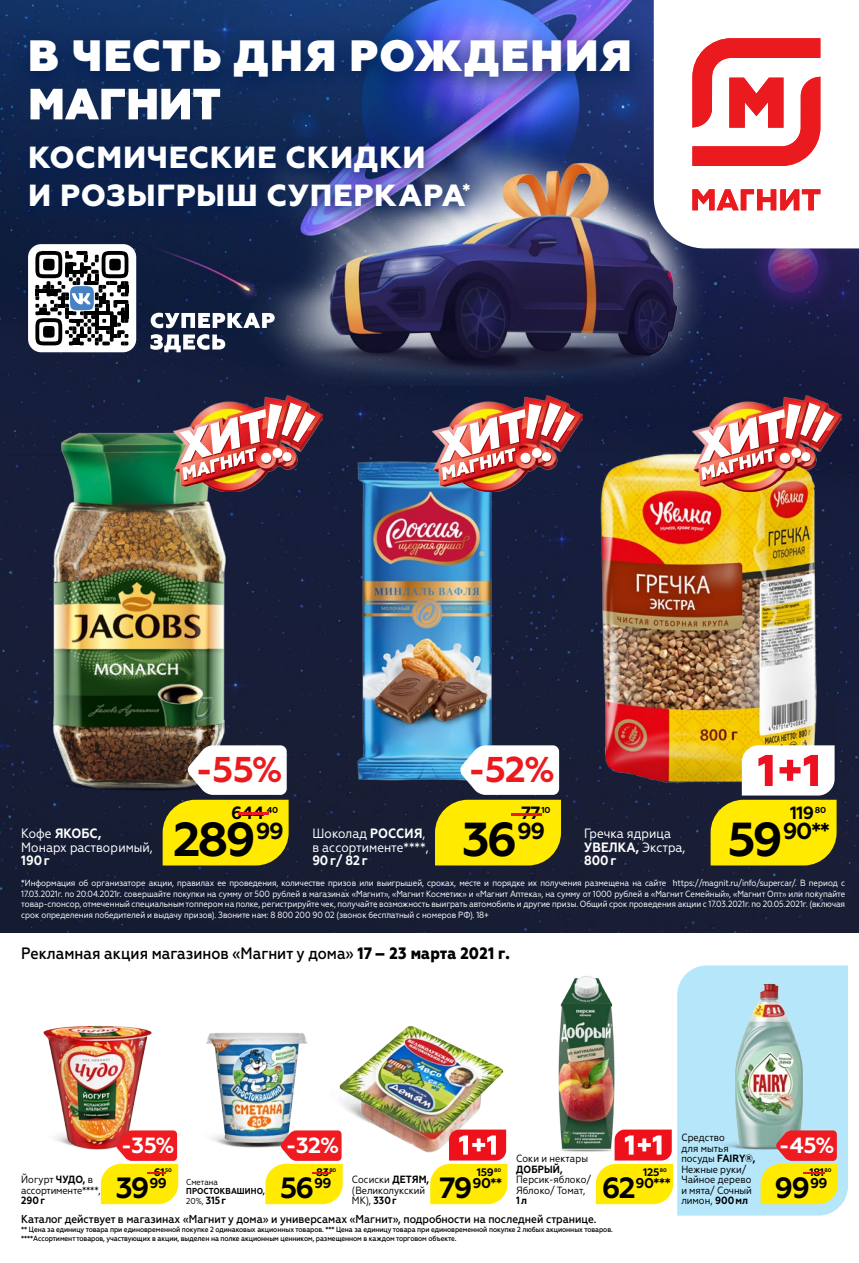
<style>
.page{position:relative;width:859px;height:1263px;background:#fff}
.page>*{position:absolute;margin:0;border:0;box-sizing:border-box;transform-origin:0 0}
.t1{font:700 47.7px "Geometria";color:#000}
.t2{font:800 43.8px "Geometria";letter-spacing:.035em;color:#fff}
.t3{font:700 35.85px "Geometria";color:#ea1a1f}
.t4{font:800 30.6px/37.5px "Geometria";letter-spacing:.025em;color:#fff}
.t5{font:700 29.25px "Geometria";color:#000}
.t6{font:700 23.1px "Geometria";color:#000}
.t7{font:700 22.05px "Geometria";color:#fff}
.t8{font:700 17.7px "Geometria";letter-spacing:-.03em;color:#000}
.t9{font:500 16.5px "Geometria Narrow";color:#000}
.t10{font:700 14.25px "Geometria";color:#000}
.t11{font:13.5px/13.5px "Geometria Narrow";color:#fff}
.t12{font:500 11.55px "Geometria Narrow";color:#000}
.t13{font:700 10.95px "Geometria";letter-spacing:-.03em;color:#000}
.t14{font:10.5px/10.5px "Geometria Narrow";color:#000}
.t15{font:10.5px/10.5px "Geometria Narrow";letter-spacing:-.02em;color:#000}
.t16{font:9px/10.5px "Geometria Narrow";letter-spacing:-.01em;color:#fff;text-align:justify}
.t17{font:700 8.7px/8.7px "Geometria Narrow";letter-spacing:.01em;color:#000}
.t18{font:8.7px "Geometria Narrow";color:#000}
.t19{font:700 8.55px "Geometria";color:#000}
.t20{font:500 7.5px/9px "Geometria Narrow";letter-spacing:-.01em;color:#000}
.t21{font:700 5.25px "Geometria";color:#000}
.s1{font-weight:700}
.s2{font-size:17.7px;color:#ea1a1f}
.s3{font-size:47.7px}
.s4{font-weight:800}
.s5{font-size:10.95px;color:#ea1a1f}
.s6{font-weight:400}
.s7{font-weight:700;font-size:10.5px}
.s8{font-size:29.25px}
</style>
<div class="page">
<img style="left:0;top:0;width:859px;height:932px">
<img style="left:181px;top:73px;width:605px;height:312px">
<svg style="left:654px;top:0;width:205px;height:248px"></svg>
<svg style="left:692px;top:189px;width:128px;height:21px"></svg>
<svg style="left:692px;top:38px;width:128px;height:128px"></svg>
<img style="left:339px;top:1026px;width:165px;height:127px">
<img style="left:43px;top:1025px;width:109px;height:125px">
<img style="left:558px;top:976px;width:38px;height:176px">
<img style="left:589px;top:444px;width:244px;height:343px">
<img style="left:338px;top:461px;width:183px;height:324px">
<img style="left:17px;top:429px;width:245px;height:362px">
<img style="left:35px;top:762px;width:128px;height:50px">
<img style="left:206px;top:1033px;width:102px;height:115px">
<img style="left:17px;top:137px;width:465px;height:87px">
<img style="left:11px;top:28px;width:638px;height:75px">
<svg style="left:31px;top:89px;width:189px;height:30px"></svg>
<div style="left:28px;top:244px;width:108px;height:108px;background:#fff;border-radius:13px"></div>
<svg style="left:150px;top:334px;width:75px;height:18px"></svg>
<svg style="left:151px;top:313px;width:124px;height:15px"></svg>
<img style="left:433px;top:396px;width:149px;height:96px">
<img style="left:439px;top:403px;width:136px;height:77px">
<img style="left:173px;top:396px;width:150px;height:96px">
<img style="left:179px;top:403px;width:136px;height:77px">
<img style="left:692px;top:396px;width:150px;height:96px">
<img style="left:698px;top:403px;width:136px;height:77px">
<svg style="left:101px;top:1130px;width:77px;height:74px;background:#f7a52d"></svg>
<svg style="left:265px;top:1130px;width:78px;height:74px;background:#f1ab37"></svg>
<svg style="left:435px;top:745px;width:126px;height:120px"></svg>
<svg style="left:711px;top:745px;width:126px;height:120px"></svg>
<svg style="left:163px;top:745px;width:126px;height:120px"></svg>
<svg style="left:430px;top:1129px;width:78px;height:75px;background:#f7b440"></svg>
<svg style="left:596px;top:965px;width:252px;height:250px"></svg>
<svg style="left:35px;top:251px;width:93px;height:94px"></svg>
<p class="t2" style="left:28px;top:29px;width:605px">В ЧЕСТЬ ДНЯ РОЖДЕНИЯ</p>
<p class="t4" style="left:28px;top:139px;width:444px">КОСМИЧЕСКИЕ СКИДКИ<br>И РОЗЫГРЫШ СУПЕРКАРА<sup>*</sup></p>
<p class="t11" style="left:21px;top:827px;width:133px">Кофе <span class="s1">ЯКОБС,<br></span>Монарх растворимый,<br><span class="s1">190г</span></p>
<p class="t3" style="left:196px;top:748px;width:89px">-55%</p>
<p class="t1" style="left:173px;top:811px;width:112px">289<sup>99</sup></p>
<p class="t8" style="left:231px;top:802px;width:34px">644</p>
<p class="t19" style="left:229px;top:805px;width:50px"><span class="s2">-</span>40</p>
<p class="t11" style="left:312px;top:827px;width:118px">Шоколад <span class="s1">РОССИЯ</span>, в ассортименте****,<br><span class="s1">90г/ 82г</span></p>
<p class="t3" style="left:468px;top:748px;width:89px">-52%</p>
<p class="t1" style="left:462px;top:811px;width:85px">36<sup>99</sup></p>
<p class="t8" style="left:521px;top:802px;width:21px">77</p>
<p class="t19" style="left:502px;top:805px;width:50px"><span class="s2">-</span>10</p>
<p class="t11" style="left:584px;top:827px;width:103px">Гречка ядрица<br><span class="s1">УВЕЛКА,</span> Экстра,<br><span class="s1">800г</span></p>
<p class="t8" style="left:790px;top:802px;width:38px">119<sup>80</sup></p>
<p class="t6" style="left:728px;top:818px;width:104px"><span class="s3">59</span>90**</p>
<p class="t16" style="left:21px;top:878px;width:825px">*Информация об организаторе акции, правилах ее проведения, количестве призов или выигрышей, сроках, месте и порядке их получения размещена на сайте https://magnit.ru/info/supercar/. В период с 17.03.2021г. по 20.04.2021г. совершайте покупки на сумму от 500 рублей в магазинах «Магнит», «Магнит Косметик» и «Магнит Аптека», на сумму от 1000 рублей в «Магнит Семейный», «Магнит Опт» или покупайте товар-спонсор, отмеченный специальным топпером на полке, регистрируйте чек, получайте возможность выиграть автомобиль и другие призы. Общий срок проведения акции с 17.03.2021г. по 20.05.2021г. (включая срок определения победителей и выдачу призов). Звоните нам: 8 800 200 90 02 (звонок бесплатный с номеров РФ). 18+</p>
<p class="t9" style="left:21px;top:943px;width:490px">Рекламная акция магазинов «Магнит у дома» <span class="s4">17– 23 марта 2021 г.</span></p>
<p class="t15" style="left:21px;top:1174px;width:81px">Йогурт <span class="s1">ЧУДО,</span> в ассортименте****,<br><span class="s1">290г</span></p>
<p class="t7" style="left:121px;top:1132px;width:55px">-35%</p>
<p class="t5" style="left:116px;top:1170px;width:53px">39<sup>99</sup></p>
<p class="t13" style="left:154px;top:1165px;width:12px">61</p>
<p class="t21" style="left:142px;top:1167px;width:32px"><span class="s5">-</span>50</p>
<p class="t17" style="left:186px;top:1178px;width:80px"><span class="s6">Сметана<br></span>ПРОСТОКВАШИНО,</p>
<p class="t18" style="left:186px;top:1196px;width:42px">20%, <span class="s7">315г</span></p>
<p class="t7" style="left:286px;top:1132px;width:55px">-32%</p>
<p class="t5" style="left:280px;top:1170px;width:53px">56<sup>99</sup></p>
<p class="t13" style="left:316px;top:1165px;width:14px">83</p>
<p class="t21" style="left:306px;top:1167px;width:32px"><span class="s5">-</span>80</p>
<p class="t14" style="left:352px;top:1174px;width:79px">Сосиски <span class="s1">ДЕТЯМ, </span>(Великолукский<br>МК), <span class="s1">330г</span></p>
<p class="t13" style="left:477px;top:1165px;width:26px">159<sup>80</sup></p>
<p class="t10" style="left:439px;top:1175px;width:64px"><span class="s8">79</span>90**</p>
<p class="t14" style="left:516px;top:1153px;width:76px">Соки и нектары<br><span class="s1">ДОБРЫЙ,<br></span>Персик-яблоко/<br>Яблоко/ Томат,<br><span class="s1">1л</span></p>
<p class="t13" style="left:643px;top:1165px;width:25px">125<sup>80</sup></p>
<p class="t10" style="left:602px;top:1175px;width:70px"><span class="s8">62</span>90***</p>
<p class="t12" style="left:21px;top:1212px;width:577px">Каталог действует в магазинах «Магнит у дома» и универсамах «Магнит», подробности на последней странице.</p>
<p class="t20" style="left:21px;top:1224px;width:593px">** Цена за единицу товара при единовременной покупке 2 одинаковых акционных товаров. *** Цена за единицу товара при единовременной покупке 2 любых акционных товаров. ****Ассортимент товаров, участвующих в акции, выделен на полке акционным ценником, размещенном в каждом торговом объекте.</p>
<p class="t14" style="left:681px;top:1132px;width:75px">Средство<br>для мытья посуды <span class="s1">FAIRY®,<br></span>Нежные руки/<br>Чайное дерево и мята/ Сочный лимон, <span class="s1">900мл</span></p>
<p class="t7" style="left:779px;top:1132px;width:57px">-45%</p>
<p class="t5" style="left:775px;top:1170px;width:55px">99<sup>99</sup></p>
<p class="t13" style="left:809px;top:1165px;width:16px">181</p>
<p class="t21" style="left:796px;top:1167px;width:37px"><span class="s5">-</span>80</p>
</div>
